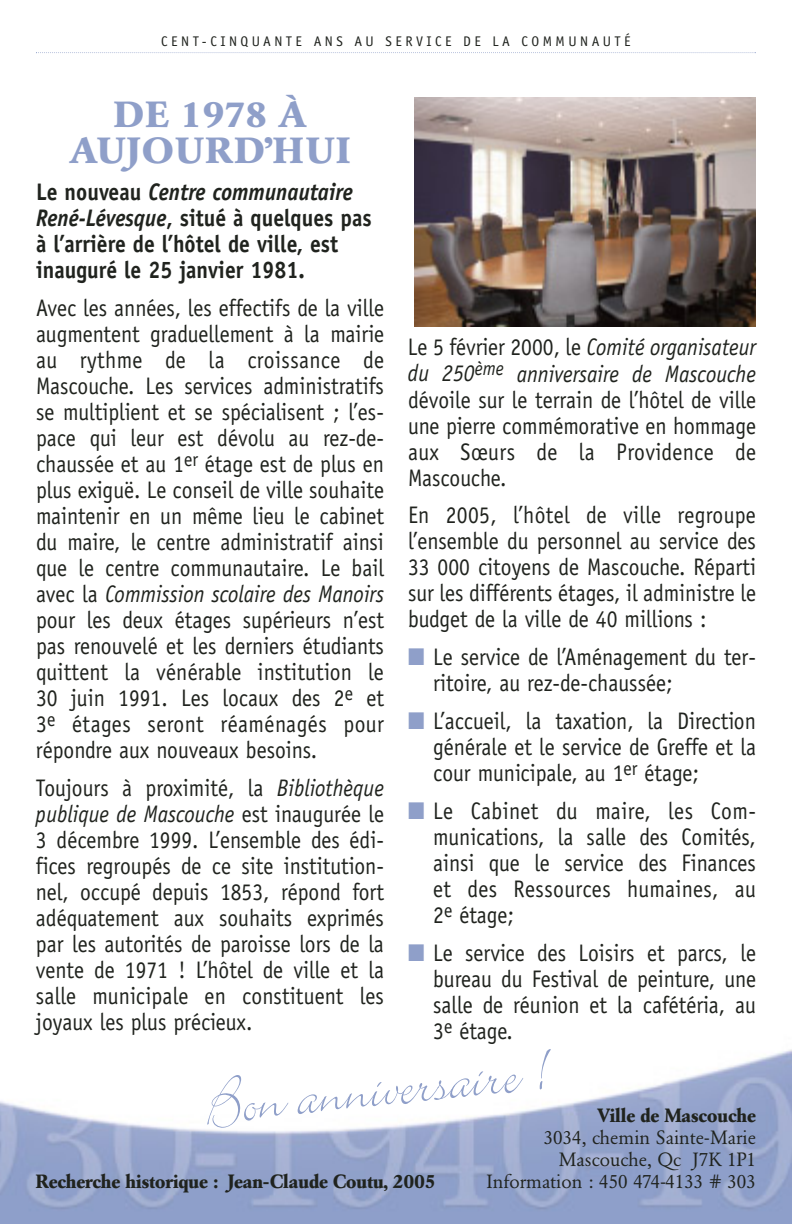
<style>
.page{position:relative;width:792px;height:1224px;background:#fff}
.page>*{position:absolute;margin:0;border:0;box-sizing:border-box;transform-origin:0 0}
.t1{font:72px "Bickley Script Plain";color:#8f9fc9;scale:.9 1}
.t2{font:700 36px/36px "Garamond BE";letter-spacing:.04em;color:#8f9fc9;text-align:center;scale:1.11 1}
.t3{font:24px/26px "Officina Sans";color:#20231e;text-align:justify;scale:.9 1}
.t4{font:700 24px/26px "Officina Sans";color:#20231e;scale:.9 1}
.t5{font:19px/22px "Garamond BE";color:#20231e;text-align:right}
.t6{font:700 19px "Garamond BE";color:#20231e}
.t7{font:14px "Officina Sans";letter-spacing:.25em;color:#20231e}
.s1{font-style:italic}
.s2{color:#8f9fc9}
</style>
<div class="page">
<img style="left:0;top:1049px;width:792px;height:175px">
<svg style="left:36px;top:52px;width:720px;height:1px"></svg>
<img style="left:415px;top:98px;width:341px;height:228px">
<p class="t7" style="left:161px;top:36px;width:471px">CENT-CINQUANTE ANS AU SERVICE DE LA COMMUNAUTÉ</p>
<h2 class="t2" style="left:70px;top:99px;width:254px">DE 1978 À<br>AUJOURD’HUI</h2>
<p class="t4" style="left:36px;top:181px;width:374px">Le nouveau <span class="s1">Centre communautaire René-Lévesque</span>, situé à quelques pas à l’arrière de l’hôtel de ville, est inauguré le 25 janvier 1981.</p>
<p class="t3" style="left:36px;top:297px;width:388px">Avec les années, les effectifs de la ville augmentent graduellement à la mairie au rythme de la croissance de Mascouche. Les services administratifs se multiplient et se spécialisent ; l’es&shy;pace qui leur est dévolu au rez-de&shy;chaussée et au 1<sup>er</sup> étage est de plus en plus exiguë. Le conseil de ville souhaite maintenir en un même lieu le cabinet du maire, le centre administratif ainsi que le centre communautaire. Le bail avec la <span class="s1">Commission scolaire des Manoirs </span>pour les deux étages supérieurs n’est pas renouvelé et les derniers étudiants quittent la vénérable institution le 30 juin 1991. Les locaux des 2<sup>e</sup> et 3<sup>e</sup> étages seront réaménagés pour répondre aux nouveaux besoins.</p>
<p class="t3" style="left:36px;top:777px;width:388px">Toujours à proximité, la <span class="s1">Bibliothèque publique de Mascouche</span> est inaugurée le 3 décembre 1999. L’ensemble des édi&shy;fices regroupés de ce site institution&shy;nel, occupé depuis 1853, répond fort adéquatement aux souhaits exprimés par les autorités de paroisse lors de la vente de 1971 ! L’hôtel de ville et la salle municipale en constituent les joyaux les plus précieux.</p>
<p class="t3" style="left:408px;top:336px;width:388px">Le 5 février 2000, le <span class="s1">Comité organisateur du 250</span><sup>ème</sup> <span class="s1">anniversaire de Mascouche </span>dévoile sur le terrain de l’hôtel de ville une pierre commémorative en hommage aux Sœurs de la Providence de Mascouche.</p>
<p class="t3" style="left:408px;top:504px;width:388px">En 2005, l’hôtel de ville regroupe l’ensemble du personnel au service des 33 000 citoyens de Mascouche. Réparti sur les différents étages, il administre le budget de la ville de 40 millions :</p>
<p class="t3" style="left:433px;top:646px;width:360px;text-indent:-25px"><span class="s2">■</span> Le service de l’Aménagement du ter&shy;ritoire, au rez-de-chaussée;</p>
<p class="t3" style="left:433px;top:710px;width:360px;text-indent:-25px"><span class="s2">■</span> L’accueil, la taxation, la Direction générale et le service de Greffe et la cour municipale, au 1<sup>er</sup> étage;</p>
<p class="t3" style="left:433px;top:800px;width:360px;text-indent:-25px"><span class="s2">■</span> Le Cabinet du maire, les Com&shy;munications, la salle des Comités, ainsi que le service des Finances et des Ressources humaines, au 2<sup>e</sup> étage;</p>
<p class="t3" style="left:433px;top:942px;width:360px;text-indent:-25px"><span class="s2">■</span> Le service des Loisirs et parcs, le bureau du Festival de peinture, une salle de réunion et la cafétéria, au 3<sup>e</sup> étage.</p>
<h1 class="t1" style="left:201px;top:1057px;width:382px;rotate:-6deg">Bon anniversaire !</h1>
<p class="t6" style="left:597px;top:1107px;width:160px">Ville de Mascouche</p>
<p class="t5" style="left:544px;top:1128px;width:214px">3034, chemin Sainte-Marie<br>Mascouche, Qc J7K 1P1</p>
<p class="t6" style="left:36px;top:1173px;width:401px">Recherche historique : Jean-Claude Coutu, 2005</p>
<p class="t5" style="left:487px;top:1172px;width:271px">Information : 450 474-4133 # 303</p>
</div>
